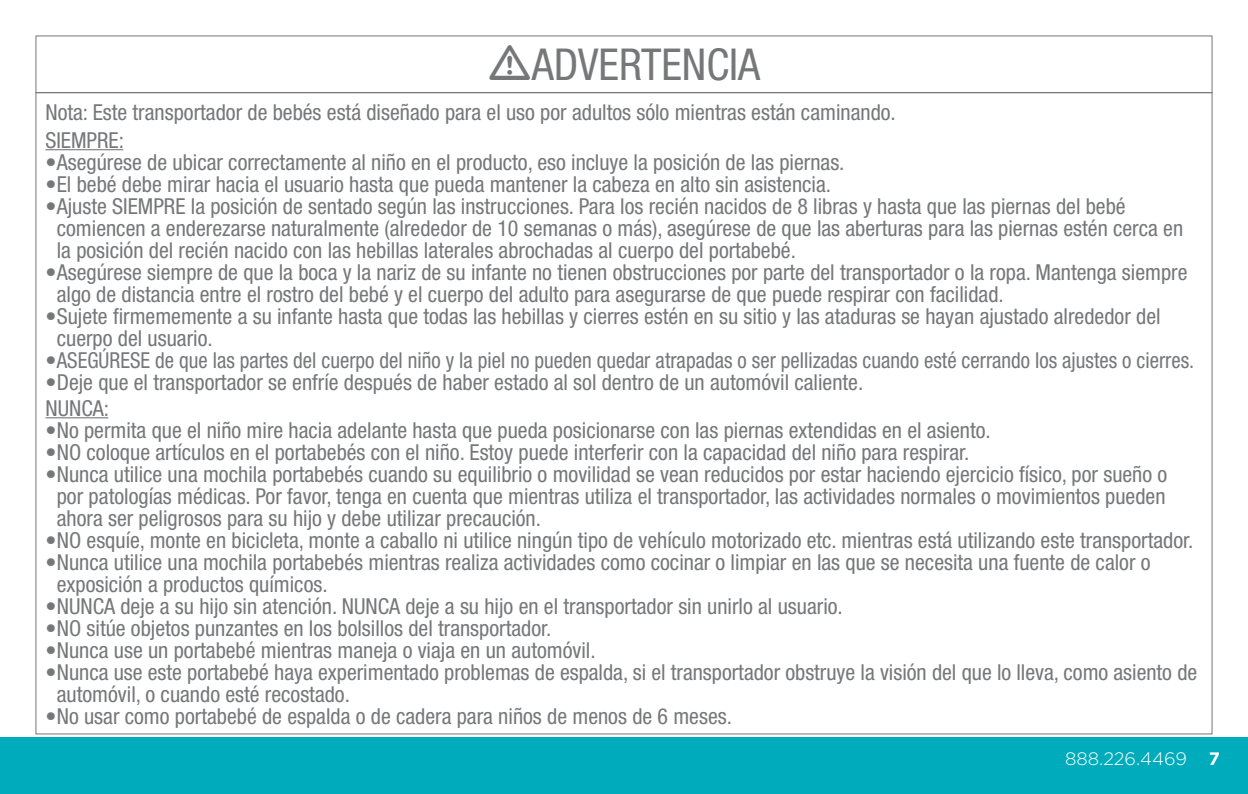
<style>
.page{position:relative;width:1248px;height:794px;background:#fff}
.page>*{position:absolute;margin:0;border:0;box-sizing:border-box;transform-origin:0 0}
.t1{font:condensed 44px "Helvetica Neue";color:#767779}
.t2{font:condensed 22px/22px "Helvetica Neue";color:#767779}
.t3{font:300 18px "Gotham";color:#fff}
.s1{font-weight:700}
</style>
<div class="page">
<div style="left:0;top:737px;width:1247px;height:57px;background:#00acbb"></div>
<hr style="left:45px;top:149px;width:78px;height:1px;background:#767779">
<hr style="left:45px;top:417px;width:63px;height:1px;background:#767779">
<h1 class="t1" style="left:532px;top:39px;width:230px">ADVERTENCIA</h1>
<p class="t2" style="left:45px;top:98px;width:851px;line-height:28px">Nota: Este transportador de bebés está diseñado para el uso por adultos sólo mientras están caminando.<br>SIEMPRE:</p>
<p class="t2" style="left:45px;top:151px;width:800px">•Asegúrese de ubicar correctamente al niño en el producto, eso incluye la posición de las piernas.</p>
<p class="t2" style="left:45px;top:173px;width:787px">•El bebé debe mirar hacia el usuario hasta que pueda mantener la cabeza en alto sin asistencia.</p>
<p class="t2" style="left:57px;top:195px;width:1127px;text-indent:-11px">•Ajuste SIEMPRE la posición de sentado según las instrucciones. Para los recién nacidos de 8 libras y hasta que las piernas del bebé comiencen a enderezarse naturalmente (alrededor de 10 semanas o más), asegúrese de que las aberturas para las piernas estén cerca en la posición del recién nacido con las hebillas laterales abrochadas al cuerpo del portabebé.</p>
<p class="t2" style="left:57px;top:261px;width:1132px;text-indent:-11px">•Asegúrese siempre de que la boca y la nariz de su infante no tienen obstrucciones por parte del transportador o la ropa. Mantenga siempre algo de distancia entre el rostro del bebé y el cuerpo del adulto para asegurarse de que puede respirar con facilidad.</p>
<p class="t2" style="left:57px;top:305px;width:1105px;text-indent:-11px">•Sujete firmememente a su infante hasta que todas las hebillas y cierres estén en su sitio y las ataduras se hayan ajustado alrededor del cuerpo del usuario.</p>
<p class="t2" style="left:45px;top:349px;width:1150px">•ASEGÚRESE de que las partes del cuerpo del niño y la piel no pueden quedar atrapadas o ser pellizadas cuando esté cerrando los ajustes o cierres.</p>
<p class="t2" style="left:45px;top:369px;width:819px;line-height:26px">•Deje que el transportador se enfríe después de haber estado al sol dentro de un automóvil caliente.<br>NUNCA:</p>
<p class="t2" style="left:45px;top:419px;width:946px">•No permita que el niño mire hacia adelante hasta que pueda posicionarse con las piernas extendidas en el asiento.</p>
<p class="t2" style="left:45px;top:441px;width:925px">•NO coloque artículos en el portabebés con el niño. Estoy puede interferir con la capacidad del niño para respirar.</p>
<p class="t2" style="left:57px;top:463px;width:1111px;text-align:justify;text-indent:-11px">•Nunca utilice una mochila portabebés cuando su equilibrio o movilidad se vean reducidos por estar haciendo ejercicio físico, por sueño o por patologías médicas. Por favor, tenga en cuenta que mientras utiliza el transportador, las actividades normales o movimientos pueden ahora ser peligrosos para su hijo y debe utilizar precaución.</p>
<p class="t2" style="left:45px;top:529px;width:1149px">•NO esquíe, monte en bicicleta, monte a caballo ni utilice ningún tipo de vehículo motorizado etc. mientras está utilizando este transportador.</p>
<p class="t2" style="left:57px;top:551px;width:1095px;text-indent:-11px">•Nunca utilice una mochila portabebés mientras realiza actividades como cocinar o limpiar en las que se necesita una fuente de calor o exposición a productos químicos.</p>
<p class="t2" style="left:45px;top:595px;width:798px">•NUNCA deje a su hijo sin atención. NUNCA deje a su hijo en el transportador sin unirlo al usuario.</p>
<p class="t2" style="left:45px;top:617px;width:507px">•NO sitúe objetos punzantes en los bolsillos del transportador.</p>
<p class="t2" style="left:45px;top:639px;width:551px">•Nunca use un portabebé mientras maneja o viaja en un automóvil.</p>
<p class="t2" style="left:57px;top:661px;width:1141px;text-indent:-11px">•Nunca use este portabebé haya experimentado problemas de espalda, si el transportador obstruye la visión del que lo lleva, como asiento de automóvil, o cuando esté recostado.</p>
<p class="t2" style="left:45px;top:705px;width:688px">•No usar como portabebé de espalda o de cadera para niños de menos de 6 meses.</p>
<p class="t3" style="left:1065px;top:747px;width:156px">888.226.4469 <span class="s1">7</span></p>
</div>
